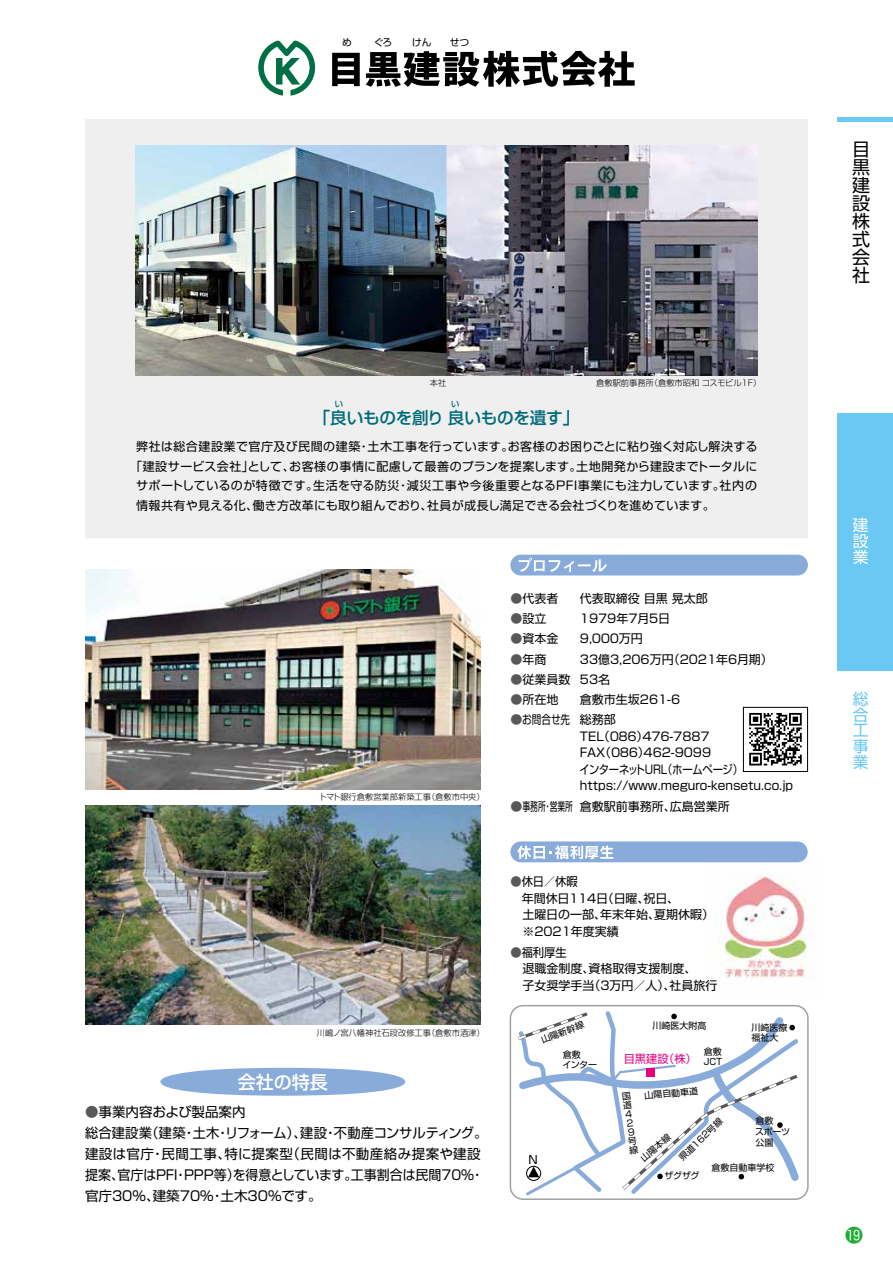
<style>
.page{position:relative;width:893px;height:1263px;background:#fff}
.page>*{position:absolute;margin:0;border:0;box-sizing:border-box;transform-origin:0 0}
.t1{font:18px/18px "Shin Go Pro";color:#000;text-align:justify}
.t2{font:500 18px "Shin Go Pro";color:#fff}
.t3{font:500 16.65px "Shin Go Pro";letter-spacing:-.02em;color:#006a79}
.t4{font:15.75px/15.8px "Shin Go Pro";color:#6bc8f3;text-align:justify}
.t5{font:15.75px/15.8px "Shin Go Pro";color:#fff;text-align:justify}
.t6{font:13.5px/21px "Shin Go Pro";letter-spacing:.005em;color:#000}
.t7{font:12px/20.2px "Shin Go Pro";color:#000}
.t8{font:12px "Shin Go Pro";letter-spacing:.02em;color:#000}
.t9{font:12px "Shin Go Pro";letter-spacing:.04em;color:#000}
.t10{font:12px "Shin Go Pro";letter-spacing:.035em;color:#000}
.t11{font:12px/16.5px "Shin Go Pro";color:#000;scale:.94 1}
.t12{font:12px "Shin Go Pro";color:#000;scale:.65 1}
.t13{font:12px "Shin Go Pro";color:#000;scale:.8 1}
.t14{font:11.4px "Shin Go Pro";color:#000}
.t15{font:11.25px "Shin Go Pro";color:#e4007f}
.t16{font:9.75px "Shin Go Pro";color:#000}
.t17{font:9px/9px "Shin Go Pro";color:#000}
.t18{font:300 8.25px "Shin Go Pro";color:#000}
.t19{font:500 8.25px "Shin Go Pro";color:#006a79}
.s1{color:#595757}
</style>
<div class="page">
<img style="left:711px;top:857px;width:103px;height:122px">
<div style="left:85px;top:119px;width:723px;height:419px;background:#efefef"></div>
<div style="left:160px;top:1068px;width:245px;height:28px;background:#88abda;border-radius:50%"></div>
<div style="left:510px;top:1005px;width:299px;height:195px;border:2px solid #9fa0a0;border-radius:13px"></div>
<div style="left:510px;top:555px;width:298px;height:20px;background:#88abda;border-radius:10px"></div>
<svg style="left:519px;top:558px;width:88px;height:14px"></svg>
<div style="left:510px;top:841px;width:298px;height:21px;background:#88abda;border-radius:10px"></div>
<svg style="left:517px;top:846px;width:96px;height:13px"></svg>
<img style="left:136px;top:145px;width:621px;height:230px">
<div style="left:743px;top:707px;width:65px;height:65px;border:1px solid #000"></div>
<svg style="left:332px;top:53px;width:28px;height:33px"></svg>
<svg style="left:366px;top:51px;width:269px;height:36px"></svg>
<svg style="left:258px;top:40px;width:57px;height:56px"></svg>
<svg style="left:749px;top:713px;width:53px;height:52px"></svg>
<svg style="left:515px;top:1008px;width:289px;height:190px"></svg>
<img style="left:85px;top:805px;width:396px;height:220px">
<img style="left:85px;top:569px;width:396px;height:220px">
<div style="left:838px;top:413px;width:55px;height:258px;background:#6bc8f3"></div>
<hr style="left:838px;top:117px;width:55px;height:4px;background:#6bc8f3">
<p class="t16" style="left:342px;top:34px;width:11px">め</p>
<p class="t16" style="left:374px;top:34px;width:20px">ぐろ</p>
<p class="t16" style="left:412px;top:34px;width:21px">けん</p>
<p class="t16" style="left:450px;top:34px;width:21px">せつ</p>
<p class="t18" style="left:430px;top:376px;width:18px">本社</p>
<p class="t18" style="left:596px;top:376px;width:167px">倉敷駅前事務所（倉敷市昭和 コスモビル1F）</p>
<p class="t19" style="left:335px;top:397px;width:10px">い</p>
<p class="t19" style="left:451px;top:397px;width:10px">い</p>
<p class="t10" style="left:136px;top:437px;width:623px">弊社は総合建設業で官庁及び民間の建築・土木工事を行っています。お客様のお困りごとに粘り強く対応し解決する</p>
<p class="t8" style="left:130px;top:456px;width:629px">「建設サービス会社」として、お客様の事情に配慮して最善のプランを提案します。土地開発から建設までトータルに</p>
<p class="t9" style="left:136px;top:476px;width:622px">サポートしているのが特徴です。生活を守る防災・減災工事や今後重要となるPFI事業にも注力しています。社内の</p>
<p class="t7" style="left:136px;top:493px;width:580px">情報共有や見える化、働き方改革にも取り組んでおり、社員が成長し満足できる会社づくりを進めています。</p>
<h2 class="t3" style="left:314px;top:404px;width:267px">「良いものを創り 良いものを遺す」</h2>
<p class="t18" style="left:319px;top:790px;width:168px">トマト銀行倉敷営業部新築工事（倉敷市中央）</p>
<p class="t18" style="left:317px;top:1026px;width:169px">川嶋ノ宮八幡神社石段改修工事（倉敷市酒津）</p>
<h1 class="t2" style="left:238px;top:1067px;width:91px">会社の特長</h1>
<p class="t6" style="left:85px;top:1100px;width:404px"><span class="s1">●</span>事業内容および製品案内<br>総合建設業（建築・土木・リフォーム）、建設・不動産コンサルティング。建設は官庁・民間工事、特に提案型（民間は不動産絡み提案や建設提案、官庁はPFI・PPP等）を得意としています。工事割合は民間70％・官庁30％、建築70％・土木30％です。</p>
<p class="t7" style="left:580px;top:587px;width:194px">代表取締役 目黒 晃太郎<br>1979年7月5日<br>9,０００万円<br>33億3,206万円（2021年6月期）<br>53名<br>倉敷市生坂261-6<br>総務部</p>
<p class="t7" style="left:580px;top:726px;width:215px;line-height:16.5px">TEL（０８６）４7６-7887<br>FAX（０８６）４62-9099<br>インターネットURL（ホームページ）https://www.meguro-kensetu.co.jp</p>
<p class="t7" style="left:580px;top:794px;width:151px">倉敷駅前事務所、広島営業所</p>
<p class="t7" style="left:510px;top:587px;width:49px"><span class="s1">●</span>代表者</p>
<p class="t7" style="left:510px;top:607px;width:37px"><span class="s1">●</span>設立</p>
<p class="t7" style="left:510px;top:627px;width:49px"><span class="s1">●</span>資本金</p>
<p class="t7" style="left:510px;top:647px;width:37px"><span class="s1">●</span>年商</p>
<p class="t7" style="left:510px;top:668px;width:61px"><span class="s1">●</span>従業員数</p>
<p class="t7" style="left:510px;top:688px;width:49px"><span class="s1">●</span>所在地</p>
<p class="t13" style="left:510px;top:710px;width:76px"><span class="s1">●</span>お問合せ先</p>
<p class="t12" style="left:510px;top:796px;width:98px"><span class="s1">●</span>事務所・営業所</p>
<p class="t11" style="left:510px;top:872px;width:73px"><span class="s1">●</span>休日／休暇</p>
<p class="t7" style="left:522px;top:887px;width:159px">年間休日１１4日（日曜、祝日、</p>
<p class="t7" style="left:510px;top:903px;width:205px">　土曜日の一部、年末年始、夏期休暇）</p>
<p class="t7" style="left:510px;top:920px;width:110px">　※2021年度実績</p>
<p class="t11" style="left:510px;top:942px;width:222px"><span class="s1">●</span>福利厚生<br>　退職金制度、資格取得支援制度、<br>　子女奨学手当（3万円／人）、社員旅行</p>
<p class="t17" style="left:540px;top:1034px;width:46px;rotate:-20deg">山陽新幹線</p>
<p class="t17" style="left:562px;top:1048px;width:36px;line-height:9.8px">倉敷<br>インター</p>
<p class="t14" style="left:528px;top:1150px;width:11px">N</p>
<p class="t17" style="left:653px;top:1020px;width:55px">川崎医大附高</p>
<p class="t17" style="left:751px;top:1022px;width:37px">川崎医療</p>
<p class="t15" style="left:624px;top:1050px;width:75px">目黒建設（株）</p>
<p class="t17" style="left:704px;top:1045px;width:20px;line-height:9.8px">倉敷<br>JCT</p>
<p class="t17" style="left:751px;top:1032px;width:28px">福祉大</p>
<p class="t17" style="left:644px;top:1090px;width:55px;rotate:-6deg">山陽自動車道</p>
<p class="t17" style="left:621px;top:1091px;width:7px;rotate:-8deg">国道<br>4<br>2<br>9号線</p>
<p class="t17" style="left:755px;top:1114px;width:37px;line-height:10.8px">倉敷<br>スポーツ公園</p>
<p class="t17" style="left:712px;top:1162px;width:64px">倉敷自動車学校</p>
<p class="t17" style="left:677px;top:1155px;width:58px;rotate:-44deg">県道162号線</p>
<p class="t17" style="left:638px;top:1155px;width:37px;rotate:-40deg">山陽本線</p>
<p class="t17" style="left:665px;top:1170px;width:36px">ザグザグ</p>
<h1 class="t1" style="left:852px;top:138px;width:19px">目黒建設株式会社</h1>
<h3 class="t5" style="left:853px;top:515px;width:17px">建設業</h3>
<h3 class="t4" style="left:853px;top:689px;width:17px">総合工事業</h3>
</div>
